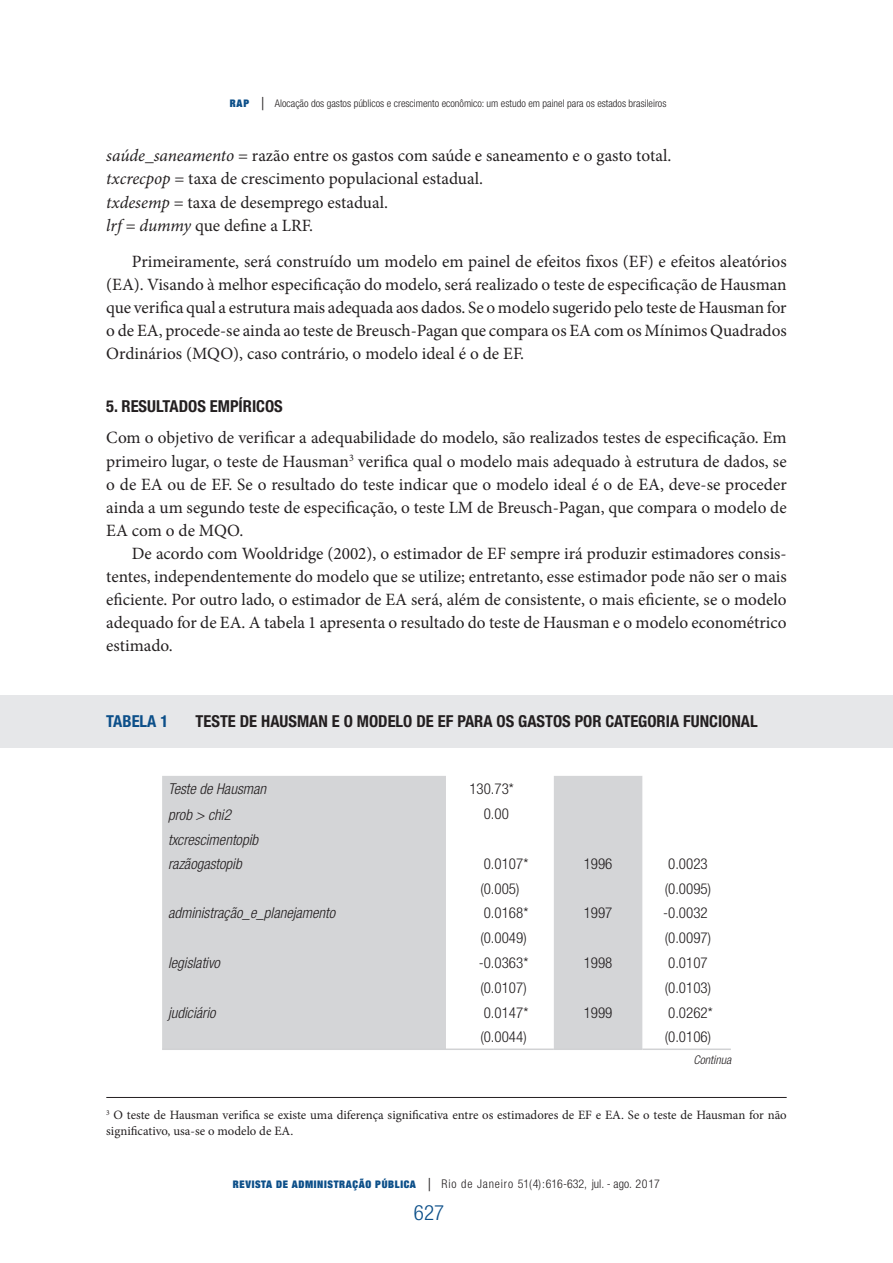
<style>
.page{position:relative;width:893px;height:1263px;background:#fff}
.page>*{position:absolute;margin:0;border:0;box-sizing:border-box;transform-origin:0 0}
.t1{font:300 condensed 21px "Helvetica Neue LT Std";color:#0c4f89}
.t2{font:17.25px/23.1px "Minion Pro";color:#231f20;text-align:justify}
.t3{font:700 condensed 16.5px "Helvetica Neue LT Std";color:#231f20}
.t4{font:700 condensed 16.5px "Helvetica Neue LT Std";color:#0c4f89}
.t5{font:300 condensed 15px "Helvetica Neue LT Std";color:#231f20}
.t6{font:italic 300 condensed 15px/24.2px "Helvetica Neue LT Std";color:#231f20}
.t7{font:12.75px/16.5px "Minion Pro";color:#231f20}
.t8{font:300 condensed 12px "Helvetica Neue LT Std";letter-spacing:.07em;color:#231f20}
.t9{font:italic 300 condensed 12px "Helvetica Neue LT Std";color:#231f20}
.t10{font:300 condensed 10.5px "Helvetica Neue LT Std";color:#231f20}
.s1{font-family:"Helvetica Neue";font-weight:900;font-stretch:expanded;color:#0c4f89}
.s2{font-size:18px}
.s3{font-style:italic}
.s4{font-family:"Helvetica Neue";font-weight:900;font-stretch:expanded;font-size:10.5px;color:#0c4f89}
</style>
<div class="page">
<div style="left:0;top:695px;width:892px;height:52px;background:#e6e7e9"></div>
<svg style="left:162px;top:776px;width:480px;height:272px;fill:#d4d5d7"></svg>
<hr style="left:162px;top:1048px;width:284px;height:2px;background:#d1d2d4">
<hr style="left:446px;top:1048px;width:108px;height:2px;background:#d1d2d4">
<hr style="left:554px;top:1048px;width:88px;height:2px;background:#d1d2d4">
<hr style="left:642px;top:1048px;width:89px;height:2px;background:#d1d2d4">
<hr style="left:106px;top:1097px;width:681px;height:1px;background:#231f20">
<p class="t10" style="left:230px;top:98px;width:438px"><span class="s1">RAP</span> <span class="s2">|</span> Alocação dos gastos públicos e crescimento econômico: um estudo em painel para os estados brasileiros</p>
<p class="t2" style="left:106px;top:144px;width:566px;text-align:left"><span class="s3">saúde_saneamento</span> = razão entre os gastos com saúde e saneamento e o gasto total. <span class="s3">txcrecpop</span> = taxa de crescimento populacional estadual.<br><span class="s3">txdesemp</span> = taxa de desemprego estadual.<br><span class="s3">lrf</span> = <span class="s3">dummy</span> que define a LRF.</p>
<p class="t2" style="left:106px;top:250px;width:682px;text-indent:26px">Primeiramente, será construído um modelo em painel de efeitos fixos (EF) e efeitos aleatórios (EA). Visando à melhor especificação do modelo, será realizado o teste de especificação de Hausman que verifica qual a estrutura mais adequada aos dados. Se o modelo sugerido pelo teste de Hausman for o de EA, procede-se ainda ao teste de Breusch-Pagan que compara os EA com os Mínimos Quadrados Ordinários (MQO), caso contrário, o modelo ideal é o de EF.</p>
<p class="t3" style="left:106px;top:396px;width:178px">5. RESULTADOS EMPÍRICOS</p>
<p class="t2" style="left:106px;top:426px;width:682px">Com o objetivo de verificar a adequabilidade do modelo, são realizados testes de especificação. Em primeiro lugar, o teste de Hausman<sup>3</sup> verifica qual o modelo mais adequado à estrutura de dados, se o de EA ou de EF. Se o resultado do teste indicar que o modelo ideal é o de EA, deve-se proceder ainda a um segundo teste de especificação, o teste LM de Breusch-Pagan, que compara o modelo de EA com o de MQO.</p>
<p class="t2" style="left:106px;top:542px;width:682px;text-indent:26px">De acordo com Wooldridge (2002), o estimador de EF sempre irá produzir estimadores consis&shy;tentes, independentemente do modelo que se utilize; entretanto, esse estimador pode não ser o mais eficiente. Por outro lado, o estimador de EA será, além de consistente, o mais eficiente, se o modelo adequado for de EA. A tabela 1 apresenta o resultado do teste de Hausman e o modelo econométrico estimado.</p>
<p class="t4" style="left:106px;top:711px;width:63px">TABELA 1</p>
<p class="t3" style="left:196px;top:711px;width:564px">TESTE DE HAUSMAN E O MODELO DE EF PARA OS GASTOS POR CATEGORIA FUNCIONAL</p>
<p class="t6" style="left:168px;top:777px;width:100px">Teste de Hausman</p>
<p class="t5" style="left:469px;top:780px;width:46px">130.73*</p>
<p class="t6" style="left:168px;top:803px;width:64px">prob &gt; chi2</p>
<p class="t5" style="left:484px;top:805px;width:27px">0.00</p>
<p class="t6" style="left:168px;top:828px;width:91px">txcrescimentopib razãogastopib</p>
<p class="t5" style="left:484px;top:855px;width:46px">0.0107*</p>
<p class="t5" style="left:584px;top:855px;width:30px">1996</p>
<p class="t5" style="left:668px;top:855px;width:41px">0.0023</p>
<p class="t5" style="left:480px;top:880px;width:41px">(0.005)</p>
<p class="t5" style="left:665px;top:880px;width:48px">(0.0095)</p>
<p class="t6" style="left:168px;top:901px;width:169px">administração_e_planejamento</p>
<p class="t5" style="left:484px;top:904px;width:46px">0.0168*</p>
<p class="t5" style="left:584px;top:904px;width:30px">1997</p>
<p class="t5" style="left:663px;top:904px;width:46px">-0.0032</p>
<p class="t5" style="left:480px;top:929px;width:48px">(0.0049)</p>
<p class="t5" style="left:665px;top:929px;width:48px">(0.0097)</p>
<p class="t6" style="left:168px;top:951px;width:53px">legislativo</p>
<p class="t5" style="left:479px;top:954px;width:51px">-0.0363*</p>
<p class="t5" style="left:584px;top:954px;width:30px">1998</p>
<p class="t5" style="left:668px;top:954px;width:41px">0.0107</p>
<p class="t5" style="left:480px;top:979px;width:48px">(0.0107)</p>
<p class="t5" style="left:665px;top:979px;width:48px">(0.0103)</p>
<p class="t6" style="left:168px;top:1000px;width:49px">judiciário</p>
<p class="t5" style="left:484px;top:1003px;width:46px">0.0147*</p>
<p class="t5" style="left:584px;top:1003px;width:30px">1999</p>
<p class="t5" style="left:668px;top:1003px;width:46px">0.0262*</p>
<p class="t5" style="left:480px;top:1028px;width:48px">(0.0044)</p>
<p class="t5" style="left:665px;top:1028px;width:48px">(0.0106)</p>
<p class="t9" style="left:694px;top:1053px;width:39px">Continua</p>
<p class="t7" style="left:106px;top:1107px;width:682px"><sup>3</sup> O teste de Hausman verifica se existe uma diferença significativa entre os estimadores de EF e EA. Se o teste de Hausman for não significativo, usa-se o modelo de EA.</p>
<p class="t8" style="left:233px;top:1176px;width:429px"><span class="s4">REVISTA DE ADMINISTRAÇÃO PÚBLICA</span> <span class="s2">|</span> Rio de Janeiro 51(4):616-632, jul. - ago. 2017</p>
<p class="t1" style="left:414px;top:1200px;width:32px">627</p>
</div>
